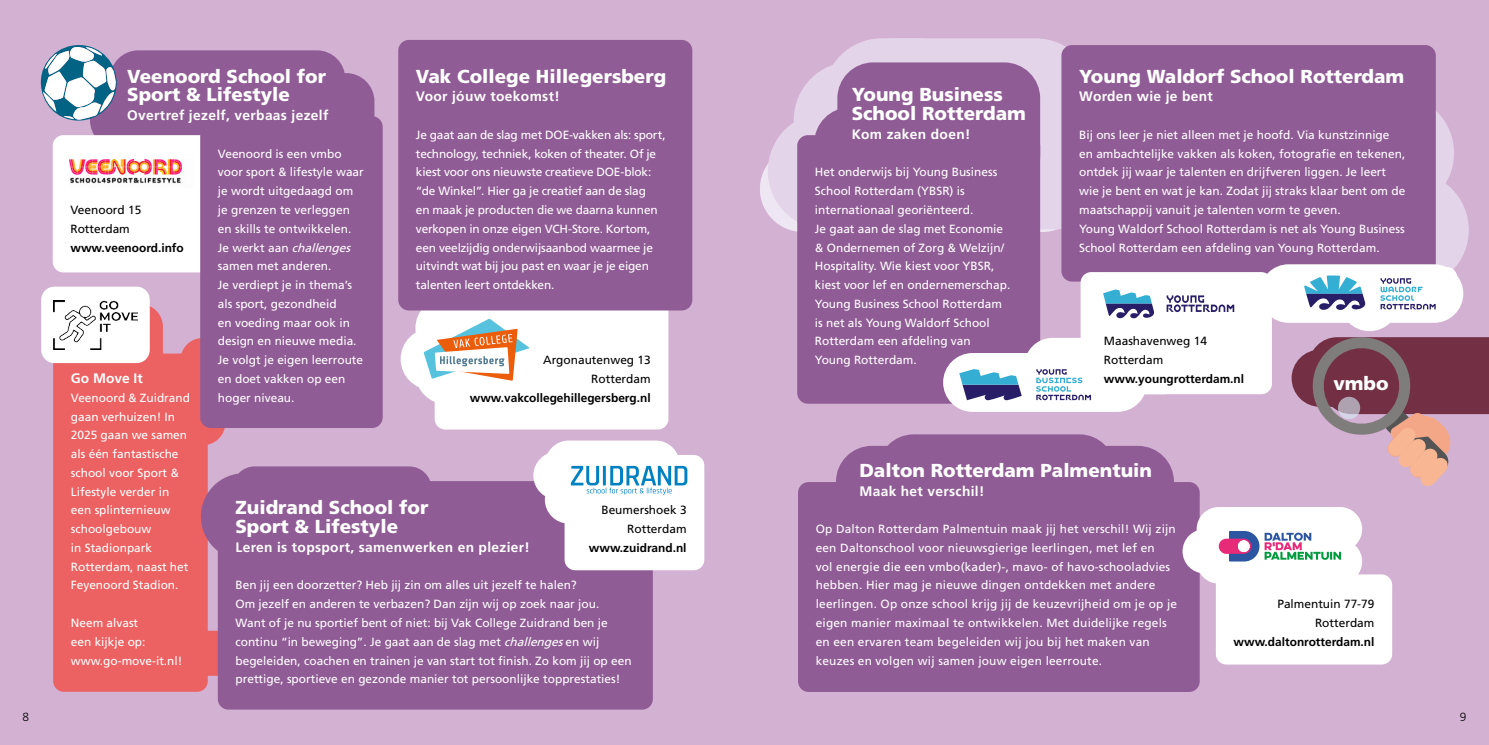
<style>
.page{position:relative;width:1489px;height:745px;background:#fff}
.page>*{position:absolute;margin:0;border:0;box-sizing:border-box;transform-origin:0 0}
.t1{font:900 18.75px/18.8px "Frutiger LT Std";color:#fff}
.t2{font:700 13.75px "Frutiger LT Std";letter-spacing:.025em;color:#fff}
.t3{font:11.88px/18.8px "Frutiger LT Std";color:#fff}
.t4{font:11.88px/18.8px "Frutiger LT Std";color:#000;text-align:right}
.t5{font:700 11.88px "Frutiger LT Std";color:#000}
.t6{font:300 11.88px "Frutiger LT Std";color:#000}
.s1{font-style:italic}
</style>
<div class="page">
<div style="left:0;top:0;width:1488px;height:744px;background:#d3b1d2"></div>
<div style="left:1122px;top:171px;width:346px;height:117px;background:#e4d4e9;border-radius:58px"></div>
<div style="left:1183px;top:95px;width:270px;height:116px;background:#e4d4e9;border-radius:58px"></div>
<div style="left:759px;top:146px;width:326px;height:86px;background:#efe6f3;border-radius:43px"></div>
<div style="left:793px;top:62px;width:271px;height:116px;background:#e4d4e9;border-radius:58px"></div>
<div style="left:767px;top:113px;width:347px;height:116px;background:#e4d4e9;border-radius:58px"></div>
<div style="left:823px;top:38px;width:270px;height:117px;background:#e4d4e9;border-radius:58px"></div>
<div style="left:90px;top:73px;width:284px;height:75px;background:#905c95;border-radius:28px"></div>
<div style="left:110px;top:50px;width:235px;height:76px;background:#905c95;border-radius:28px"></div>
<div style="left:118px;top:304px;width:45px;height:107px;background:#ec6161;border-radius:23px"></div>
<div style="left:121px;top:630px;width:172px;height:45px;background:#ec6161;border-radius:22px"></div>
<div style="left:180px;top:338px;width:45px;height:107px;background:#ec6161;border-radius:23px"></div>
<div style="left:53px;top:353px;width:155px;height:338px;background:#ec6161;border-radius:11px"></div>
<div style="left:53px;top:135px;width:170px;height:137px;background:#fff;border-radius:11px"></div>
<img style="left:70px;top:160px;width:112px;height:24px">
<div style="left:836px;top:445px;width:337px;height:81px;background:#905c95;border-radius:36px"></div>
<div style="left:877px;top:434px;width:238px;height:95px;background:#905c95;border-radius:36px"></div>
<div style="left:837px;top:62px;width:203px;height:129px;background:#905c95;border-radius:36px"></div>
<div style="left:814px;top:107px;width:142px;height:96px;background:#905c95;border-radius:36px"></div>
<div style="left:798px;top:481px;width:401px;height:210px;background:#905c95;border-radius:11px"></div>
<div style="left:1182px;top:529px;width:165px;height:44px;background:#fff;border-radius:22px"></div>
<div style="left:1196px;top:506px;width:165px;height:45px;background:#fff;border-radius:22px"></div>
<div style="left:1196px;top:539px;width:165px;height:44px;background:#fff;border-radius:22px"></div>
<div style="left:797px;top:135px;width:243px;height:268px;background:#905c95;border-radius:11px"></div>
<div style="left:1215px;top:574px;width:176px;height:90px;background:#fff;border-radius:11px"></div>
<div style="left:1061px;top:45px;width:374px;height:236px;background:#905c95;border-radius:11px"></div>
<div style="left:200px;top:116px;width:182px;height:312px;background:#905c95;border-radius:11px"></div>
<div style="left:1080px;top:272px;width:191px;height:122px;background:#fff;border-radius:11px"></div>
<div style="left:1259px;top:264px;width:203px;height:58px;background:#fff;border-radius:29px"></div>
<div style="left:943px;top:353px;width:203px;height:58px;background:#fff;border-radius:29px"></div>
<svg style="left:1291px;top:270px;width:197px;height:216px"></svg>
<div style="left:1024px;top:338px;width:166px;height:56px;background:#fff;border-radius:28px"></div>
<svg style="left:959px;top:369px;width:62px;height:31px"></svg>
<svg style="left:1036px;top:369px;width:54px;height:31px"></svg>
<svg style="left:1166px;top:295px;width:68px;height:17px"></svg>
<svg style="left:1103px;top:289px;width:51px;height:29px"></svg>
<div style="left:1218px;top:538px;width:33px;height:15px;background:#e72b78;border-radius:8px"></div>
<svg style="left:1228px;top:531px;width:112px;height:30px"></svg>
<div style="left:201px;top:473px;width:225px;height:86px;background:#905c95;border-radius:43px"></div>
<div style="left:232px;top:466px;width:199px;height:45px;background:#905c95;border-radius:23px"></div>
<div style="left:218px;top:481px;width:435px;height:228px;background:#905c95;border-radius:11px"></div>
<div style="left:400px;top:328px;width:174px;height:61px;background:#fff;border-radius:31px"></div>
<div style="left:533px;top:451px;width:135px;height:48px;background:#fff;border-radius:24px"></div>
<div style="left:545px;top:475px;width:134px;height:48px;background:#fff;border-radius:24px"></div>
<div style="left:545px;top:440px;width:134px;height:48px;background:#fff;border-radius:24px"></div>
<div style="left:434px;top:270px;width:234px;height:159px;background:#fff;border-radius:11px"></div>
<svg style="left:415px;top:310px;width:168px;height:94px"></svg>
<div style="left:564px;top:454px;width:140px;height:116px;background:#fff;border-radius:11px"></div>
<div style="left:398px;top:40px;width:294px;height:270px;background:#905c95;border-radius:11px"></div>
<div style="left:41px;top:286px;width:109px;height:77px;background:#fff;border-radius:13px"></div>
<img style="left:53px;top:300px;width:84px;height:50px">
<svg style="left:571px;top:465px;width:116px;height:29px"></svg>
<svg style="left:41px;top:45px;width:76px;height:76px"></svg>
<h1 class="t1" style="left:127px;top:67px;width:200px">Veenoord School for<br>Sport &amp; Lifestyle</h1>
<p class="t2" style="left:127px;top:107px;width:203px">Overtref jezelf, verbaas jezelf</p>
<h1 class="t1" style="left:416px;top:67px;width:252px">Vak College Hillegersberg</h1>
<p class="t2" style="left:416px;top:88px;width:145px">Voor jóuw toekomst!</p>
<p class="t3" style="left:416px;top:125px;width:251px">Je gaat aan de slag met DOE-vakken als: sport, technology, techniek, koken of theater. Of je kiest voor ons nieuwste creatieve DOE-blok: “de Winkel”. Hier ga je creatief aan de slag<br>en maak je producten die we daarna kunnen verkopen in onze eigen VCH-Store. Kortom, een veelzijdig onderwijsaanbod waarmee je uitvindt wat bij jou past en waar je je eigen talenten leert ontdekken.</p>
<p class="t3" style="left:218px;top:144px;width:147px">Veenoord is een vmbo voor sport &amp; lifestyle waar je wordt uitgedaagd om je grenzen te verleggen en skills te ontwikkelen.<br>J e w e r kt a a n <span class="s1">challenges </span>samen met anderen.<br>Je verdiept je in thema’s als sport, gezondheid<br>en voeding maar ook in design en nieuwe media.<br>Je volgt je eigen leerroute en doet vakken op een hoger niveau.</p>
<p class="t4" style="left:70px;top:200px;width:72px;text-align:left">Veenoord 15<br>Rotterdam</p>
<p class="t5" style="left:70px;top:240px;width:115px">www.veenoord.info</p>
<p class="t4" style="left:543px;top:350px;width:109px">Argonautenweg 13<br>Rotterdam</p>
<p class="t5" style="left:470px;top:390px;width:182px">www.vakcollegehillegersberg.nl</p>
<p class="t2" style="left:71px;top:370px;width:73px">Go Move It</p>
<p class="t3" style="left:71px;top:388px;width:121px">Veenoord &amp; Zuidrand gaan verhuizen! In<br>2025 gaan we samen als één fantastische school voor Sport &amp;<br>Lifestyle verder in een splinternieuw schoolgebouw<br>in Stadionpark<br>Rotterdam, naast het<br>Feyenoord Stadion.</p>
<p class="t3" style="left:71px;top:613px;width:113px">Neem alvast<br>een kijkje op: www.go-move-it.nl!</p>
<h1 class="t1" style="left:235px;top:498px;width:194px">Zuidrand School for<br>Sport &amp; Lifestyle</h1>
<p class="t2" style="left:235px;top:538px;width:296px">Leren is topsport, samenwerken en plezier!</p>
<p class="t3" style="left:235px;top:575px;width:397px">Ben jij een doorzetter? Heb jij zin om alles uit jezelf te halen?<br>Om jezelf en anderen te verbazen? Dan zijn wij op zoek naar jou.<br>Want of je nu sportief bent of niet: bij Vak College Zuidrand ben je continu “in beweging”. Je gaat aan de slag met <span class="s1">challenges</span>en wij begeleiden, coachen en trainen je van start tot finish. Zo kom jij op een prettige, sportieve en gezonde manier tot persoonlijke topprestaties!</p>
<p class="t4" style="left:601px;top:500px;width:87px">Beumershoek 3<br>Rotterdam</p>
<p class="t5" style="left:589px;top:540px;width:99px">www.zuidrand.nl</p>
<h1 class="t1" style="left:851px;top:85px;width:176px">Young Business<br>School Rotterdam</h1>
<p class="t2" style="left:851px;top:126px;width:120px">Kom zaken doen!</p>
<p class="t3" style="left:815px;top:163px;width:197px">Het onderwijs bij Young Business<br>School Rotterdam (YBSR) is internationaal georiënteerd.<br>Je gaat aan de slag met Economie &amp; Ondernemen of Zorg &amp; Welzijn/<br>Hospitality. Wie kiest voor YBSR, kiest voor lef en ondernemerschap.<br>Young Business School Rotterdam is net als Young Waldorf School<br>Rotterdam een afdeling van<br>Young Rotterdam.</p>
<h1 class="t1" style="left:1079px;top:67px;width:327px">Young Waldorf School Rotterdam</h1>
<p class="t2" style="left:1079px;top:88px;width:135px">Worden wie je bent</p>
<p class="t3" style="left:1079px;top:125px;width:328px">Bij ons leer je niet alleen met je hoofd. Via kunstzinnige en ambachtelijke vakken als koken, fotografie en tekenen, ontdek jij waar je talenten en drijfveren liggen. Je leert wie je bent en wat je kan. Zodat jij straks klaar bent om de maatschappij vanuit je talenten vorm te geven.<br>Young Waldorf School Rotterdam is net als Young Business School Rotterdam een afdeling van Young Rotterdam.</p>
<p class="t4" style="left:1103px;top:332px;width:104px;text-align:left">Maashavenweg 14<br>Rotterdam</p>
<p class="t5" style="left:1103px;top:371px;width:142px">www.youngrotterdam.nl</p>
<h1 class="t1" style="left:1333px;top:374px;width:57px">vmbo</h1>
<h1 class="t1" style="left:859px;top:460px;width:294px">Dalton Rotterdam Palmentuin</h1>
<p class="t2" style="left:859px;top:482px;width:127px">Maak het verschil!</p>
<p class="t3" style="left:815px;top:519px;width:363px">Op Dalton Rotterdam Palmentuin maak jij het verschil! Wij zijn een Daltonschool voor nieuwsgierige leerlingen, met lef en<br>vol energie die een vmbo(kader)-, mavo- of havo-schooladvies hebben. Hier mag je nieuwe dingen ontdekken met andere leerlingen. Op onze school krijg jij de keuzevrijheid om je op je eigen manier maximaal te ontwikkelen. Met duidelijke regels en een ervaren team begeleiden wij jou bij het maken van keuzes en volgen wij samen jouw eigen leerroute.</p>
<p class="t4" style="left:1277px;top:594px;width:99px">Palmentuin 77-79<br>Rotterdam</p>
<p class="t5" style="left:1233px;top:634px;width:142px">www.daltonrotterdam.nl</p>
<p class="t6" style="left:22px;top:709px;width:8px">8</p>
<p class="t6" style="left:1459px;top:709px;width:8px">9</p>
</div>
